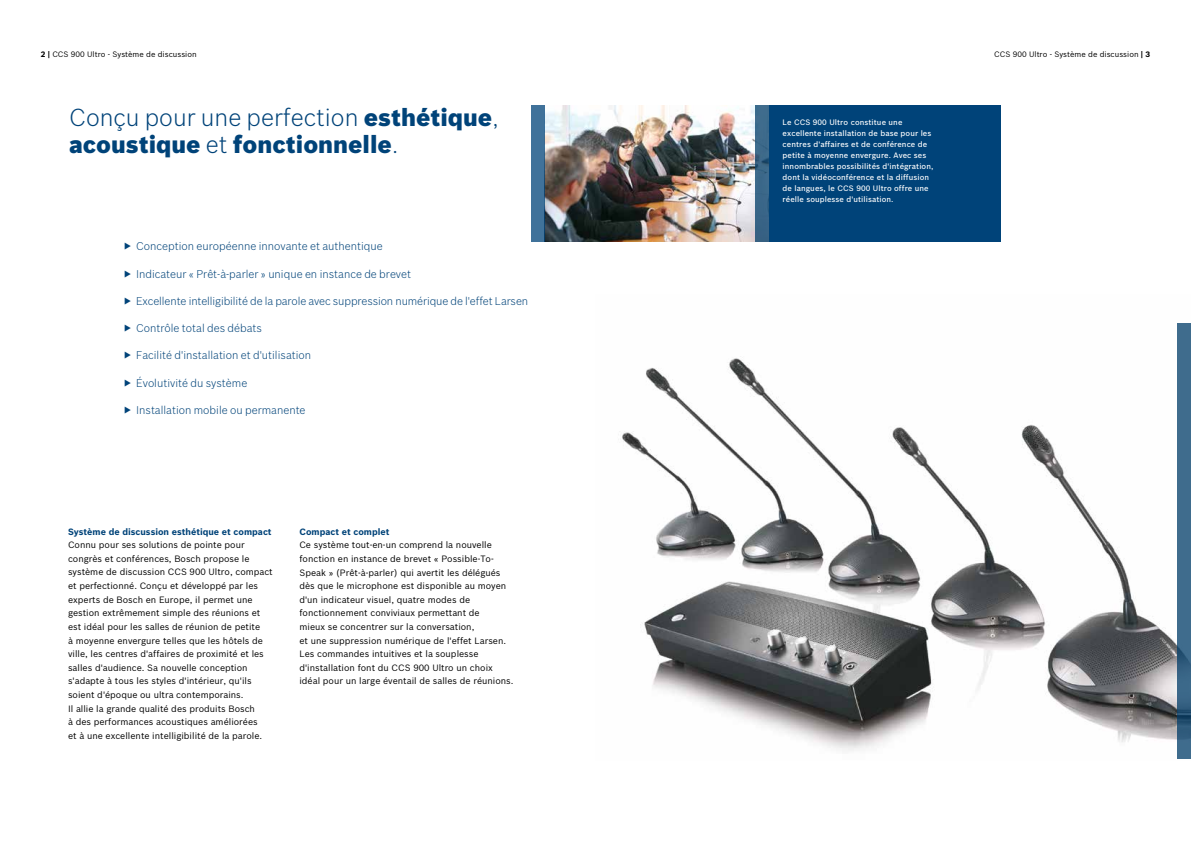
<style>
.page{position:relative;width:1191px;height:842px;background:#fff}
.page>*{position:absolute;margin:0;border:0;box-sizing:border-box;transform-origin:0 0}
.t1{font:900 24px/27.2px "Bosch Sans";color:#004379}
.t2{font:300 11px "Bosch Sans";color:#004379}
.t3{font:9px/13.6px "Bosch Sans";color:#000}
.t4{font:700 9px "Bosch Sans";color:#004379}
.t5{font:500 7.7px/10.9px "Bosch Sans";letter-spacing:.01em;color:#fff}
.t6{font:7.7px "Bosch Sans";color:#000}
.s1{font-weight:700}
.s2{font-weight:300}
</style>
<div class="page">
<img style="left:622px;top:358px;width:555px;height:393px">
<img style="left:544px;top:106px;width:211px;height:136px">
<div style="left:769px;top:106px;width:231px;height:136px;background:#004379"></div>
<div style="left:755px;top:106px;width:14px;height:136px;background:#3b6889"></div>
<div style="left:531px;top:106px;width:13px;height:136px;background:#40729a"></div>
<svg style="left:1177px;top:323px;width:14px;height:436px;background:#3c6889"></svg>
<p class="t6" style="left:41px;top:49px;width:157px"><span class="s1">2 |</span> CCS 900 Ultro - Système de discussion</p>
<h1 class="t1" style="left:69px;top:104px;width:431px"><span class="s2">Conçu pour une perfection</span> esthétique<span class="s2">, </span>acoustique <span class="s2">et</span> fonctionnelle<span class="s2">.</span></h1>
<p class="t2" style="left:136px;top:240px;width:248px">Conception européenne innovante et authentique</p>
<p class="t2" style="left:136px;top:267px;width:276px">Indicateur « Prêt-à-parler » unique en instance de brevet</p>
<p class="t2" style="left:136px;top:294px;width:393px">Excellente intelligibilité de la parole avec suppression numérique de l'effet Larsen</p>
<p class="t2" style="left:136px;top:321px;width:127px">Contrôle total des débats</p>
<p class="t2" style="left:136px;top:349px;width:177px">Facilité d'installation et d'utilisation</p>
<p class="t2" style="left:136px;top:376px;width:113px">Évolutivité du système</p>
<p class="t2" style="left:136px;top:403px;width:171px">Installation mobile ou permanente</p>
<p class="t4" style="left:68px;top:526px;width:205px">Système de discussion esthétique et compact</p>
<p class="t3" style="left:68px;top:538px;width:206px">Connu pour ses solutions de pointe pour congrès et conférences, Bosch propose le système de discussion CCS 900 Ultro, compact et perfectionné. Conçu et développé par les experts de Bosch en Europe, il permet une gestion extrêmement simple des réunions et est idéal pour les salles de réunion de petite<br>à moyenne envergure telles que les hôtels de ville, les centres d'affaires de proximité et les salles d'audience. Sa nouvelle conception s'adapte à tous les styles d'intérieur, qu'ils soient d'époque ou ultra contemporains.<br>Il allie la grande qualité des produits Bosch<br>à des performances acoustiques améliorées<br>et à une excellente intelligibilité de la parole.</p>
<p class="t4" style="left:299px;top:526px;width:92px">Compact et complet</p>
<p class="t3" style="left:299px;top:538px;width:216px">Ce système tout-en-un comprend la nouvelle fonction en instance de brevet « Possible-To-Speak » (Prêt-à-parler) qui avertit les délégués dès que le microphone est disponible au moyen d'un indicateur visuel, quatre modes de fonctionnement conviviaux permettant de<br>mieux se concentrer sur la conversation,<br>et une suppression numérique de l'effet Larsen.<br>Les commandes intuitives et la souplesse d'installation font du CCS 900 Ultro un choix idéal pour un large éventail de salles de réunions.</p>
<p class="t5" style="left:782px;top:117px;width:152px">Le CCS 900 Ultro constitue une excellente installation de base pour les centres d'affaires et de conférence de petite à moyenne envergure. Avec ses innombrables possibilités d'intégration, dont la vidéoconférence et la diffusion de langues, le CCS 900 Ultro offre une réelle souplesse d'utilisation.</p>
<p class="t6" style="left:994px;top:49px;width:157px">CCS 900 Ultro - Système de discussion <span class="s1">| 3</span></p>
</div>
